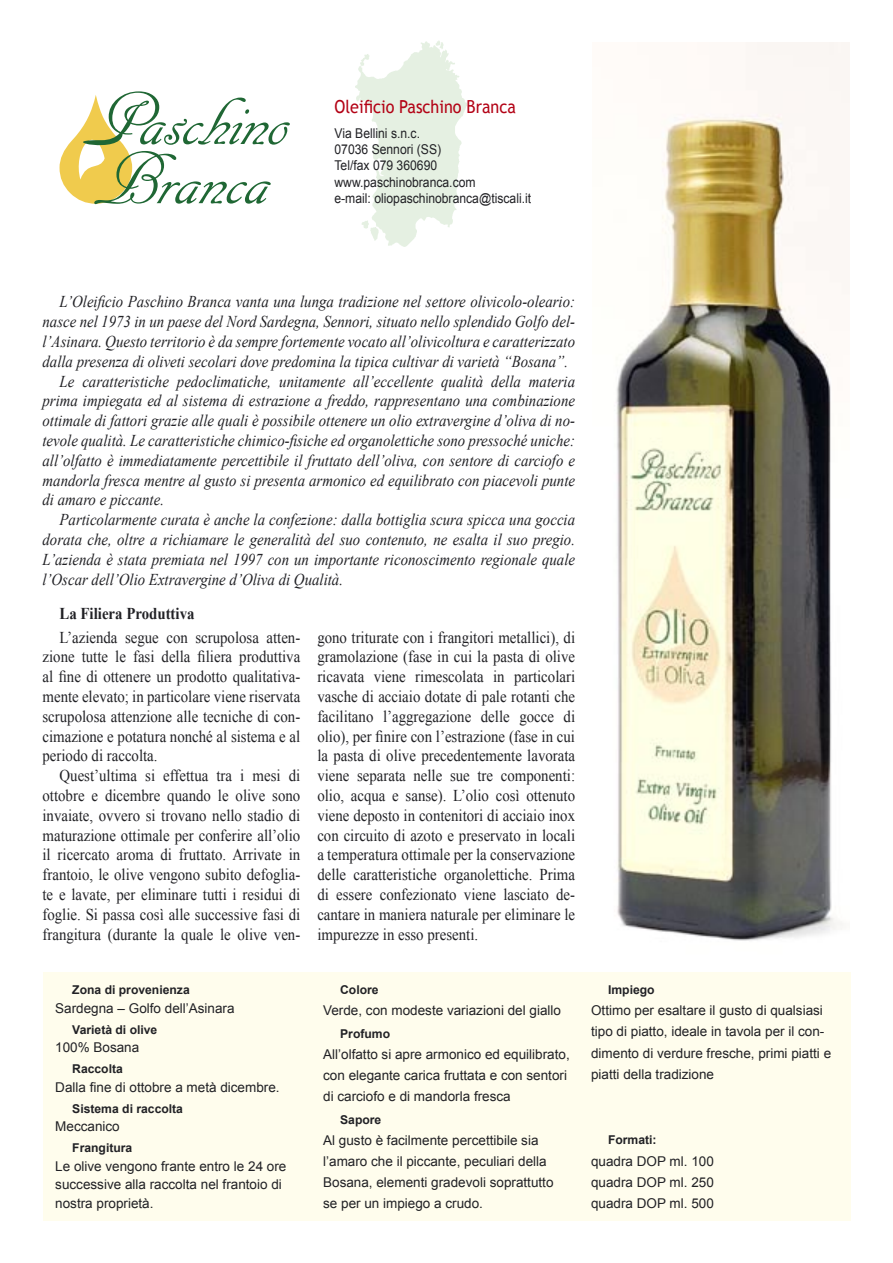
<style>
.page{position:relative;width:893px;height:1263px;background:#fff}
.page>*{position:absolute;margin:0;border:0;box-sizing:border-box;transform-origin:0 0}
.t1{font:18px "Trebuchet MS";color:#b30215;scale:.9 1}
.t2{font:16.5px/19.8px "Times New Roman";color:#212125;text-align:justify;scale:.9 1}
.t3{font:italic 16.5px "Times New Roman";color:#212125;scale:.9 1}
.t4{font:700 16.5px "Times New Roman";color:#212125;scale:.9 1}
.t5{font:13.5px/20.9px "Arial";color:#212125}
.t6{font:13.5px/16.2px "Arial";color:#212125;scale:.9 1}
.t7{font:700 12.15px "Arial";color:#212125}
</style>
<div class="page">
<img style="left:356px;top:41px;width:111px;height:206px">
<img style="left:616px;top:43px;width:234px;height:898px">
<div style="left:43px;top:972px;width:807px;height:248px;background:#fffded"></div>
<svg style="left:60px;top:91px;width:230px;height:113px"></svg>
<p class="t1" style="left:334px;top:96px;width:203px">Oleificio Paschino Branca</p>
<p class="t6" style="left:334px;top:125px;width:220px">Via Bellini s.n.c.<br>07036 Sennori (SS)<br>Tel/fax 079 360690 www.paschinobranca.com<br>e-mail: oliopaschinobranca@tiscali.it</p>
<p class="t3" style="left:60px;top:291px;width:574px">L’Oleificio Paschino Branca vanta una lunga tradizione nel settore olivicolo-oleario:</p>
<p class="t3" style="left:43px;top:310px;width:593px">nasce nel 1973 in un paese del Nord Sardegna, Sennori, situato nello splendido Golfo del-</p>
<p class="t3" style="left:43px;top:330px;width:593px">l’Asinara. Questo territorio è da sempre fortemente vocato all’olivicoltura e caratterizzato</p>
<p class="t3" style="left:43px;top:350px;width:586px">dalla presenza di oliveti secolari dove predomina la tipica cultivar di varietà “Bosana”.</p>
<p class="t3" style="left:60px;top:370px;width:574px">Le caratteristiche pedoclimatiche, unitamente all’eccellente qualità della materia</p>
<p class="t3" style="left:43px;top:390px;width:593px">prima impiegata ed al sistema di estrazione a freddo, rappresentano una combinazione</p>
<p class="t3" style="left:43px;top:409px;width:593px">ottimale di fattori grazie alle quali è possibile ottenere un olio extravergine d’oliva di no-</p>
<p class="t3" style="left:43px;top:429px;width:593px">tevole qualità. Le caratteristiche chimico-fisiche ed organolettiche sono pressoché uniche:</p>
<p class="t3" style="left:43px;top:449px;width:593px">all’olfatto è immediatamente percettibile il fruttato dell’oliva, con sentore di carciofo e</p>
<p class="t3" style="left:43px;top:469px;width:593px">mandorla fresca mentre al gusto si presenta armonico ed equilibrato con piacevoli punte</p>
<p class="t3" style="left:43px;top:489px;width:137px">di amaro e piccante.</p>
<p class="t3" style="left:60px;top:508px;width:574px">Particolarmente curata è anche la confezione: dalla bottiglia scura spicca una goccia</p>
<p class="t3" style="left:43px;top:528px;width:593px">dorata che, oltre a richiamare le generalità del suo contenuto, ne esalta il suo pregio.</p>
<p class="t3" style="left:43px;top:548px;width:593px">L’azienda è stata premiata nel 1997 con un importante riconoscimento regionale quale</p>
<p class="t3" style="left:43px;top:568px;width:335px">l’Oscar dell’Olio Extravergine d’Oliva di Qualità.</p>
<p class="t4" style="left:60px;top:602px;width:152px">La Filiera Produttiva</p>
<p class="t2" style="left:43px;top:627px;width:288px;text-indent:17px">L’azienda segue con scrupolosa atten&shy;zione tutte le fasi della filiera produttiva al fine di ottenere un prodotto qualitativa&shy;mente elevato; in particolare viene riservata scrupolosa attenzione alle tecniche di con&shy;cimazione e potatura nonché al sistema e al periodo di raccolta.</p>
<p class="t2" style="left:43px;top:765px;width:288px;text-indent:17px">Quest’ultima si effettua tra i mesi di ottobre e dicembre quando le olive sono invaiate, ovvero si trovano nello stadio di maturazione ottimale per conferire all’olio il ricercato aroma di fruttato. Arrivate in frantoio, le olive vengono subito defoglia&shy;te e lavate, per eliminare tutti i residui di foglie. Si passa così alle successive fasi di frangitura (durante la quale le olive ven-</p>
<p class="t2" style="left:317px;top:627px;width:288px">gono triturate con i frangitori metallici), di gramolazione (fase in cui la pasta di olive ricavata viene rimescolata in particolari vasche di acciaio dotate di pale rotanti che facilitano l’aggregazione delle gocce di olio), per finire con l’estrazione (fase in cui la pasta di olive precedentemente lavorata viene separata nelle sue tre componenti: olio, acqua e sanse). L’olio così ottenuto viene deposto in contenitori di acciaio inox con circuito di azoto e preservato in locali a temperatura ottimale per la conservazione delle caratteristiche organolettiche. Prima di essere confezionato viene lasciato de&shy;cantare in maniera naturale per eliminare le impurezze in esso presenti.</p>
<p class="t7" style="left:72px;top:982px;width:119px">Zona di provenienza</p>
<p class="t5" style="left:55px;top:998px;width:181px">Sardegna – Golfo dell’Asinara</p>
<p class="t7" style="left:72px;top:1021px;width:87px">Varietà di olive</p>
<p class="t5" style="left:55px;top:1037px;width:86px">100% Bosana</p>
<p class="t7" style="left:72px;top:1061px;width:52px">Raccolta</p>
<p class="t5" style="left:55px;top:1077px;width:226px">Dalla fine di ottobre a metà dicembre.</p>
<p class="t7" style="left:72px;top:1100px;width:112px">Sistema di raccolta</p>
<p class="t5" style="left:55px;top:1116px;width:66px">Meccanico</p>
<p class="t7" style="left:72px;top:1140px;width:62px">Frangitura</p>
<p class="t5" style="left:55px;top:1157px;width:233px;line-height:18.5px">Le olive vengono frante entro le 24 ore successive alla raccolta nel frantoio di nostra proprietà.</p>
<p class="t7" style="left:340px;top:982px;width:40px">Colore</p>
<p class="t5" style="left:323px;top:1000px;width:239px">Verde, con modeste variazioni del giallo</p>
<p class="t7" style="left:340px;top:1026px;width:51px">Profumo</p>
<p class="t5" style="left:323px;top:1044px;width:248px">All’olfatto si apre armonico ed equilibrato, con elegante carica fruttata e con sentori di carciofo e di mandorla fresca</p>
<p class="t7" style="left:340px;top:1112px;width:43px">Sapore</p>
<p class="t5" style="left:323px;top:1130px;width:232px">Al gusto è facilmente percettibile sia l’amaro che il piccante, peculiari della Bosana, elementi gradevoli soprattutto se per un impiego a crudo.</p>
<p class="t7" style="left:608px;top:982px;width:48px">Impiego</p>
<p class="t5" style="left:591px;top:1000px;width:242px">Ottimo per esaltare il gusto di qualsiasi tipo di piatto, ideale in tavola per il con&shy;dimento di verdure fresche, primi piatti e piatti della tradizione</p>
<p class="t7" style="left:608px;top:1132px;width:50px">Formati:</p>
<p class="t5" style="left:591px;top:1150px;width:124px;text-align:justify">quadra DOP ml. 100 quadra DOP ml. 250 quadra DOP ml. 500</p>
</div>
